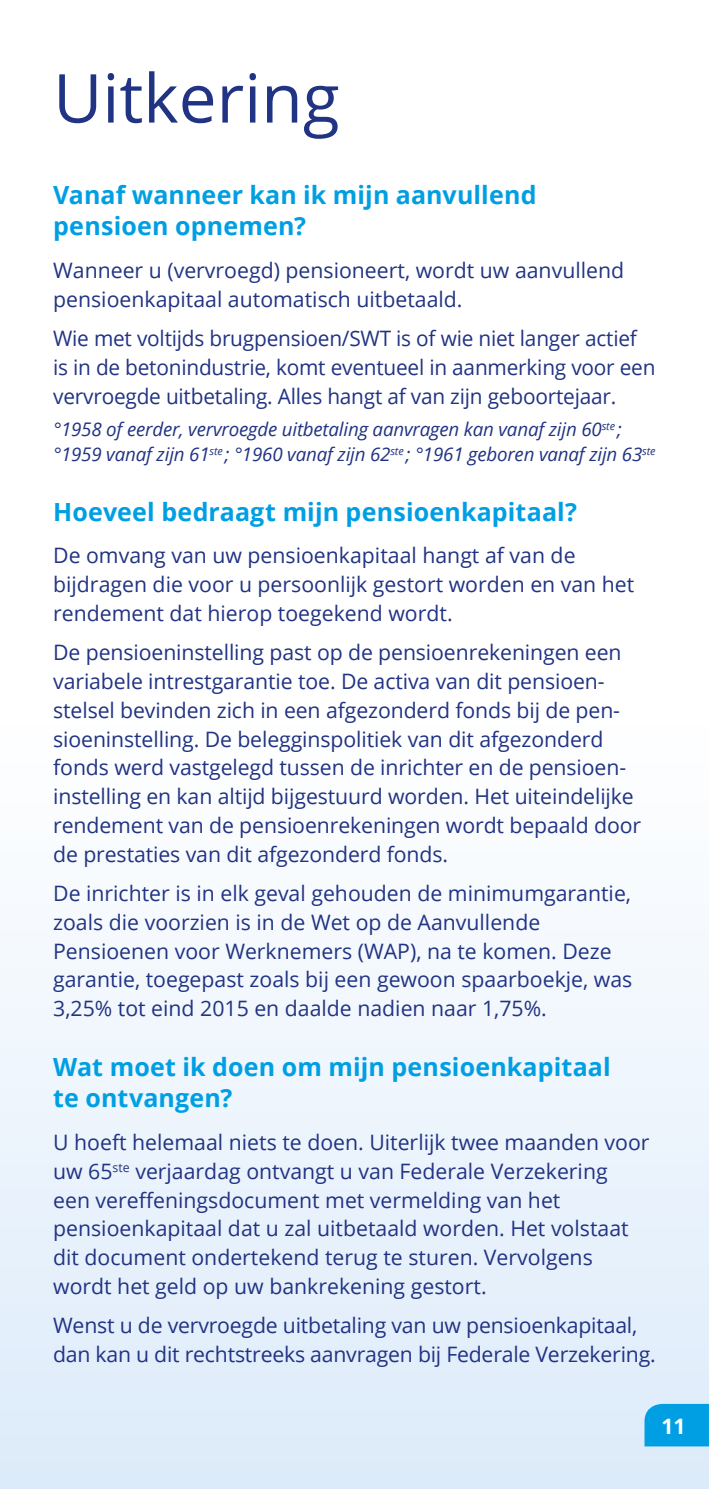
<style>
.page{position:relative;width:709px;height:1489px;background:#fff}
.page>*{position:absolute;margin:0;border:0;box-sizing:border-box;transform-origin:0 0}
.t1{font:67.5px "Open Sans";color:#213383}
.t2{font:700 25px/31.2px "Open Sans";letter-spacing:.005em;color:#009fe3}
.t3{font:21.25px/28.8px "Open Sans";color:#213383}
.t4{font:700 21.25px "Open Sans";color:#fff}
.t5{font:italic 18.75px/25px "Open Sans";letter-spacing:-.01em;color:#213383}
</style>
<div class="page">
<div style="left:0;top:709px;width:709px;height:779px;background:linear-gradient(to bottom,#fff,#dcebfa)"></div>
<div style="left:644px;top:1403px;width:65px;height:43px;background:#009fe3"></div>
<h1 class="t1" style="left:53px;top:52px;width:288px">Uitkering</h1>
<p class="t2" style="left:53px;top:178px;width:485px">Vanaf wanneer kan ik mijn aanvullend pensioen opnemen?</p>
<p class="t3" style="left:53px;top:255px;width:572px">Wanneer u (vervroegd) pensioneert, wordt uw aanvullend pensioenkapitaal automatisch uitbetaald.</p>
<p class="t3" style="left:53px;top:323px;width:604px">Wie met voltijds brugpensioen/SWT is of wie niet langer actief is in de betonindustrie, komt eventueel in aanmerking voor een vervroegde uitbetaling. Alles hangt af van zijn geboortejaar.</p>
<p class="t5" style="left:53px;top:416px;width:604px">°1958 of eerder, vervroegde uitbetaling aanvragen kan vanaf zijn 60<sup>ste</sup> ; °1959 vanaf zijn 61<sup>ste</sup> ; °1960 vanaf zijn 62<sup>ste</sup> ; °1961 geboren vanaf zijn 63<sup>ste</sup></p>
<p class="t2" style="left:53px;top:495px;width:525px">Hoeveel bedraagt mijn pensioenkapitaal?</p>
<p class="t3" style="left:53px;top:541px;width:582px">De omvang van uw pensioenkapitaal hangt af van de bijdragen die voor u persoonlijk gestort worden en van het rendement dat hierop toegekend wordt.</p>
<p class="t3" style="left:53px;top:637px;width:589px">De pensioeninstelling past op de pensioenrekeningen een variabele intrestgarantie toe. De activa van dit pensioen&shy;stelsel bevinden zich in een afgezonderd fonds bij de pen&shy;sioeninstelling. De belegginspolitiek van dit afgezonderd fonds werd vastgelegd tussen de inrichter en de pensioen&shy;instelling en kan altijd bijgestuurd worden. Het uiteindelijke rendement van de pensioenrekeningen wordt bepaald door de prestaties van dit afgezonderd fonds.</p>
<p class="t3" style="left:53px;top:878px;width:580px">De inrichter is in elk geval gehouden de minimumgarantie, zoals die voorzien is in de Wet op de Aanvullende Pensioenen voor Werknemers (WAP), na te komen. Deze garantie, toegepast zoals bij een gewoon spaarboekje, was 3,25% tot eind 2015 en daalde nadien naar 1,75%.</p>
<p class="t2" style="left:53px;top:1050px;width:559px">Wat moet ik doen om mijn pensioenkapitaal te ontvangen?</p>
<p class="t3" style="left:53px;top:1127px;width:598px">U hoeft helemaal niets te doen. Uiterlijk twee maanden voor uw 65<sup>ste</sup> verjaardag ontvangt u van Federale Verzekering een vereffeningsdocument met vermelding van het pensioenkapitaal dat u zal uitbetaald worden. Het volstaat dit document ondertekend terug te sturen. Vervolgens wordt het geld op uw bankrekening gestort.</p>
<p class="t3" style="left:53px;top:1310px;width:604px">Wenst u de vervroegde uitbetaling van uw pensioenkapitaal, dan kan u dit rechtstreeks aanvragen bij Federale Verzekering.</p>
<p class="t4" style="left:661px;top:1410px;width:26px">11</p>
</div>
